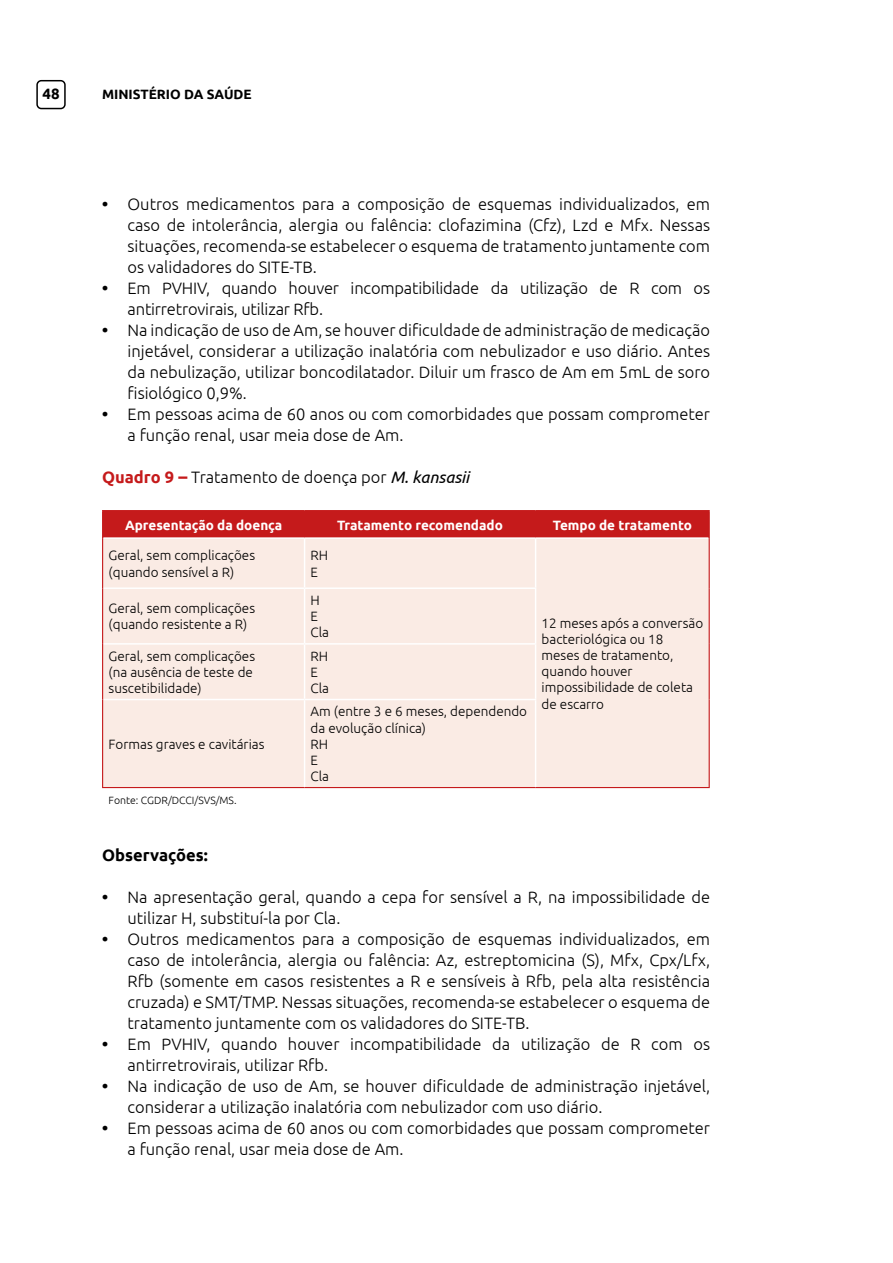
<style>
.page{position:relative;width:893px;height:1263px;background:#fff}
.page>*{position:absolute;margin:0;border:0;box-sizing:border-box;transform-origin:0 0}
.t1{font:300 16.5px/21px "Ubuntu";color:#000}
.t2{font:700 16.5px "Ubuntu";color:#000}
.t3{font:700 15px "Ubuntu";color:#000}
.t4{font:300 13.5px/16.2px "Ubuntu";color:#000}
.t5{font:700 13.5px "Ubuntu";color:#fff}
.t6{font:700 13.5px "Ubuntu";color:#000}
.t7{font:300 10.5px "Ubuntu";color:#000}
.s1{font-weight:700}
.s2{font-weight:700;color:#c51a1b}
.s3{font-weight:700;font-size:18px;color:#c51a1b}
.s4{font-weight:400;font-style:italic}
</style>
<div class="page">
<div style="left:103px;top:539px;width:606px;height:248px;background:#faebe4"></div>
<hr style="left:304px;top:539px;width:1px;height:48px;background:#fff">
<hr style="left:535px;top:539px;width:1px;height:48px;background:#fff">
<hr style="left:103px;top:587px;width:202px;height:2px;background:#fff">
<hr style="left:305px;top:587px;width:231px;height:2px;background:#fff">
<hr style="left:304px;top:589px;width:1px;height:54px;background:#fff">
<hr style="left:535px;top:589px;width:1px;height:54px;background:#fff">
<hr style="left:103px;top:643px;width:202px;height:2px;background:#fff">
<hr style="left:305px;top:643px;width:231px;height:2px;background:#fff">
<hr style="left:304px;top:645px;width:1px;height:54px;background:#fff">
<hr style="left:535px;top:645px;width:1px;height:54px;background:#fff">
<hr style="left:103px;top:699px;width:202px;height:1px;background:#fff">
<hr style="left:305px;top:699px;width:231px;height:1px;background:#fff">
<hr style="left:304px;top:700px;width:1px;height:87px;background:#fff">
<hr style="left:535px;top:700px;width:1px;height:87px;background:#fff">
<hr style="left:102px;top:510px;width:203px;height:1px;background:#c51a1b">
<hr style="left:305px;top:510px;width:231px;height:1px;background:#c51a1b">
<hr style="left:536px;top:510px;width:174px;height:1px;background:#c51a1b">
<div style="left:102px;top:511px;width:608px;height:27px;background:#c51a1b"></div>
<hr style="left:102px;top:538px;width:1px;height:50px;background:#c51a1b">
<hr style="left:709px;top:538px;width:1px;height:50px;background:#c51a1b">
<hr style="left:709px;top:588px;width:1px;height:56px;background:#c51a1b">
<hr style="left:709px;top:644px;width:1px;height:55px;background:#c51a1b">
<hr style="left:709px;top:699px;width:1px;height:88px;background:#c51a1b">
<hr style="left:536px;top:787px;width:174px;height:1px;background:#c51a1b">
<hr style="left:102px;top:588px;width:1px;height:56px;background:#c51a1b">
<hr style="left:102px;top:644px;width:1px;height:55px;background:#c51a1b">
<hr style="left:102px;top:699px;width:1px;height:88px;background:#c51a1b">
<hr style="left:102px;top:787px;width:203px;height:1px;background:#c51a1b">
<hr style="left:305px;top:787px;width:231px;height:1px;background:#c51a1b">
<div style="left:36px;top:80px;width:30px;height:29px;border:2px solid #000;border-radius:4px"></div>
<p class="t3" style="left:43px;top:85px;width:19px">48</p>
<p class="t6" style="left:102px;top:86px;width:151px">MINISTÉRIO DA SAÚDE</p>
<p class="t1" style="left:128px;top:193px;width:584px;text-align:justify;text-indent:-25px"><span class="s1">•</span> Outros medicamentos para a composição de esquemas individualizados, em caso de intolerância, alergia ou falência: clofazimina (Cfz), Lzd e Mfx. Nessas situações, recomenda-se estabelecer o esquema de tratamento juntamente com os validadores do SITE-TB.</p>
<p class="t1" style="left:128px;top:277px;width:584px;text-indent:-25px"><span class="s1">•</span> Em PVHIV, quando houver incompatibilidade da utilização de R com os antirretrovirais, utilizar Rfb.</p>
<p class="t1" style="left:128px;top:319px;width:584px;text-align:justify;text-indent:-25px"><span class="s1">•</span> Na indicação de uso de Am, se houver dificuldade de administração de medicação injetável, considerar a utilização inalatória com nebulizador e uso diário. Antes da nebulização, utilizar boncodilatador. Diluir um frasco de Am em 5mL de soro fisiológico 0,9%.</p>
<p class="t1" style="left:128px;top:403px;width:584px;text-indent:-25px"><span class="s1">•</span> Em pessoas acima de 60 anos ou com comorbidades que possam comprometer a função renal, usar meia dose de Am.</p>
<p class="t1" style="left:102px;top:466px;width:369px"><span class="s2">Quadro 9</span> <span class="s3">–</span> Tratamento de doença por <span class="s4">M. kansasii</span></p>
<p class="t5" style="left:125px;top:517px;width:159px">Apresentação da doença</p>
<p class="t5" style="left:337px;top:517px;width:167px">Tratamento recomendado</p>
<p class="t5" style="left:553px;top:517px;width:141px">Tempo de tratamento</p>
<p class="t4" style="left:109px;top:547px;width:148px">Geral, sem complicações (quando sensível a R)</p>
<p class="t4" style="left:311px;top:547px;width:19px">RH<br>E</p>
<p class="t4" style="left:542px;top:614px;width:163px">12 meses após a conversão bacteriológica ou 18 meses de tratamento, quando houver impossibilidade de coleta de escarro</p>
<p class="t4" style="left:109px;top:600px;width:148px">Geral, sem complicações (quando resistente a R)</p>
<p class="t4" style="left:311px;top:592px;width:20px">H<br>E<br>Cla</p>
<p class="t4" style="left:109px;top:647px;width:148px">Geral, sem complicações (na ausência de teste de suscetibilidade)</p>
<p class="t4" style="left:311px;top:647px;width:20px">RH<br>E<br>Cla</p>
<p class="t4" style="left:311px;top:703px;width:218px">Am (entre 3 e 6 meses, dependendo da evolução clínica)<br>RH<br>E<br>Cla</p>
<p class="t4" style="left:109px;top:735px;width:157px">Formas graves e cavitárias</p>
<p class="t7" style="left:109px;top:794px;width:130px">Fonte: CGDR/DCCI/SVS/MS.</p>
<p class="t2" style="left:102px;top:845px;width:107px">Observações:</p>
<p class="t1" style="left:128px;top:886px;width:584px;text-indent:-25px"><span class="s1">•</span> Na apresentação geral, quando a cepa for sensível a R, na impossibilidade de utilizar H, substituí-la por Cla.</p>
<p class="t1" style="left:128px;top:928px;width:584px;text-align:justify;text-indent:-25px"><span class="s1">•</span> Outros medicamentos para a composição de esquemas individualizados, em caso de intolerância, alergia ou falência: Az, estreptomicina (S), Mfx, Cpx/Lfx, Rfb (somente em casos resistentes a R e sensíveis à Rfb, pela alta resistência cruzada) e SMT/TMP. Nessas situações, recomenda-se estabelecer o esquema de tratamento juntamente com os validadores do SITE-TB.</p>
<p class="t1" style="left:128px;top:1033px;width:584px;text-indent:-25px"><span class="s1">•</span> Em PVHIV, quando houver incompatibilidade da utilização de R com os antirretrovirais, utilizar Rfb.</p>
<p class="t1" style="left:128px;top:1075px;width:584px;text-indent:-25px"><span class="s1">•</span> Na indicação de uso de Am, se houver dificuldade de administração injetável, considerar a utilização inalatória com nebulizador com uso diário.</p>
<p class="t1" style="left:128px;top:1117px;width:584px;text-indent:-25px"><span class="s1">•</span> Em pessoas acima de 60 anos ou com comorbidades que possam comprometer a função renal, usar meia dose de Am.</p>
</div>
